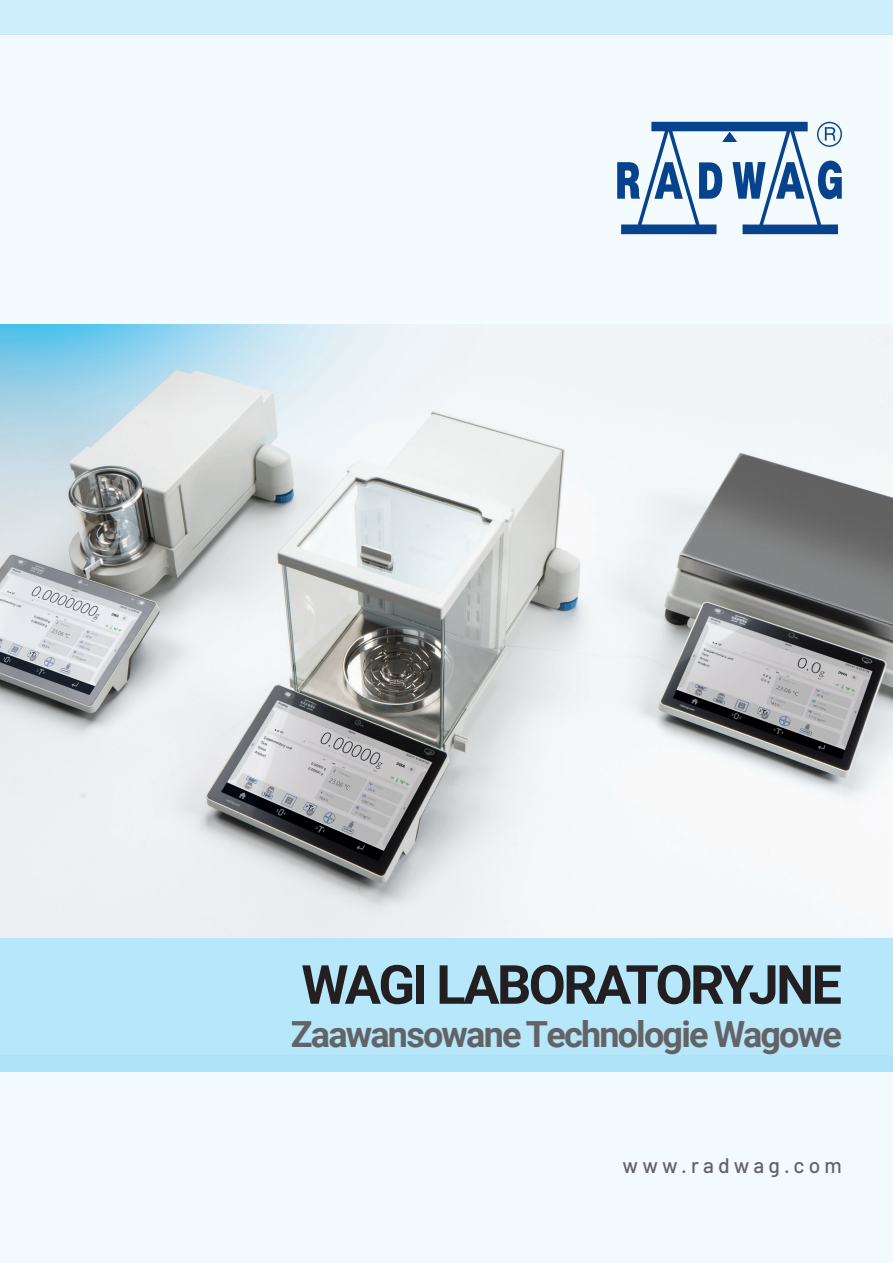
<style>
.page{position:relative;width:893px;height:1263px;background:#fff}
.page>*{position:absolute;margin:0;border:0;box-sizing:border-box;transform-origin:0 0}
.t1{font:700 54px "Roboto";letter-spacing:-.05em;color:#231f20}
.t2{font:700 36px "Roboto";letter-spacing:-.05em;color:#636366}
.t3{font:500 21px "Barlow";letter-spacing:.2em;color:#636366}
</style>
<div class="page">
<div style="left:0;top:937px;width:893px;height:134px;background:#b6e7fa"></div>
<img style="left:0;top:324px;width:893px;height:613px">
<div style="left:0;top:1071px;width:893px;height:192px;background:#f3fafd"></div>
<div style="left:0;top:0;width:893px;height:35px;background:#cdeffb"></div>
<div style="left:0;top:35px;width:893px;height:289px;background:#f3fbfe"></div>
<p class="t1" style="left:301px;top:947px;width:542px">WAGI LABORATORYJNE</p>
<p class="t2" style="left:291px;top:1009px;width:553px">Zaawansowane Technologie Wagowe</p>
<p class="t3" style="left:623px;top:1150px;width:221px">www.radwag.com</p>
</div>
